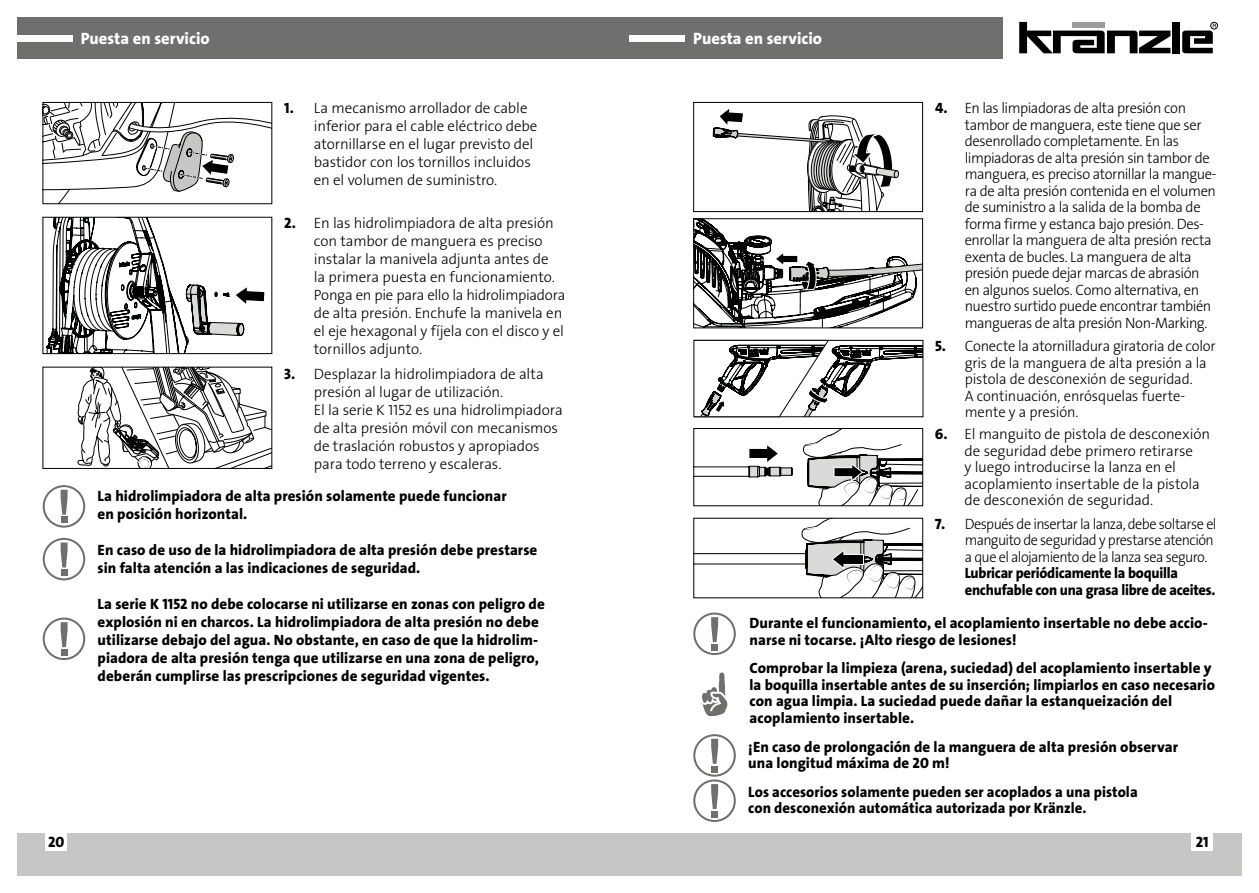
<style>
.page{position:relative;width:1259px;height:893px;background:#fff}
.page>*{position:absolute;margin:0;border:0;box-sizing:border-box;transform-origin:0 0}
.t1{font:16.5px "The Sans LP8 Ex Bld";color:#fff}
.t2{font:15px/16.5px "The Sans LP3 Lig";letter-spacing:-.02em;color:#000}
.t3{font:15px/18px "The Sans LP8 Ex Bld";letter-spacing:.005em;color:#000}
.t4{font:15px/16.5px "The Sans LP3 Lig";letter-spacing:-.04em;color:#000;scale:.95 1}
.t5{font:15px/16.5px "The Sans LP8 Ex Bld";letter-spacing:-.015em;color:#000;scale:.96 1}
.s1{font-family:"The Sans LP8 Ex Bld"}
</style>
<div class="page">
<div style="left:629px;top:833px;width:613px;height:43px;background:#c6c6c5"></div>
<div style="left:17px;top:833px;width:612px;height:43px;background:#c6c6c5"></div>
<div style="left:1191px;top:833px;width:22px;height:18px;background:#fff"></div>
<div style="left:46px;top:833px;width:21px;height:18px;background:#fff"></div>
<div style="left:17px;top:17px;width:985px;height:41px;background:#6f6f6e"></div>
<div style="left:17px;top:35px;width:55px;height:6px;background:#fff"></div>
<div style="left:629px;top:35px;width:56px;height:6px;background:#fff"></div>
<svg style="left:1019px;top:22px;width:151px;height:31px"></svg>
<div style="left:1172px;top:22px;width:7px;height:31px;background:#000"></div>
<div style="left:1210px;top:22px;width:7px;height:7px;border:1px solid #000;border-radius:50%"></div>
<svg style="left:1182px;top:24px;width:34px;height:29px"></svg>
<svg style="left:45px;top:104px;width:225px;height:98px"></svg>
<div style="left:43px;top:102px;width:229px;height:102px;border:1px solid #000"></div>
<svg style="left:78px;top:369px;width:192px;height:98px"></svg>
<div style="left:43px;top:367px;width:229px;height:102px;border:1px solid #000"></div>
<svg style="left:43px;top:538px;width:42px;height:42px"></svg>
<div style="left:61px;top:569px;width:6px;height:7px;background:#6f6f6e"></div>
<svg style="left:43px;top:485px;width:42px;height:43px"></svg>
<svg style="left:43px;top:618px;width:42px;height:42px"></svg>
<div style="left:61px;top:649px;width:6px;height:7px;background:#6f6f6e"></div>
<svg style="left:693px;top:612px;width:43px;height:43px"></svg>
<div style="left:711px;top:644px;width:7px;height:7px;background:#6f6f6e"></div>
<svg style="left:693px;top:734px;width:43px;height:88px"></svg>
<div style="left:711px;top:766px;width:7px;height:6px;background:#6f6f6e"></div>
<svg style="left:702px;top:672px;width:26px;height:43px"></svg>
<svg style="left:693px;top:517px;width:230px;height:82px"></svg>
<svg style="left:693px;top:428px;width:230px;height:78px"></svg>
<svg style="left:693px;top:340px;width:230px;height:77px"></svg>
<svg style="left:693px;top:102px;width:230px;height:110px"></svg>
<svg style="left:693px;top:218px;width:230px;height:111px"></svg>
<svg style="left:46px;top:219px;width:219px;height:133px"></svg>
<div style="left:43px;top:217px;width:229px;height:137px;border:1px solid #000"></div>
<p class="t1" style="left:81px;top:28px;width:130px">Puesta en servicio</p>
<p class="t1" style="left:693px;top:28px;width:130px">Puesta en servicio</p>
<p class="t2" style="left:314px;top:99px;width:225px;line-height:18px;text-indent:-30px"><span class="s1">1.</span> La mecanismo arrollador de cable inferior para el cable eléctrico debe atornillarse en el lugar previsto del bastidor con los tornillos incluidos en el volumen de suministro.</p>
<p class="t2" style="left:314px;top:214px;width:253px;line-height:18px;text-indent:-30px"><span class="s1">2.</span> En las hidrolimpiadora de alta presión con tambor de manguera es preciso instalar la manivela adjunta antes de<br>la primera puesta en funcionamiento.<br>Ponga en pie para ello la hidrolimpiadora de alta presión. Enchufe la manivela en el eje hexagonal y fíjela con el disco y el tornillos adjunto.</p>
<p class="t2" style="left:314px;top:365px;width:250px;line-height:18px;text-indent:-30px"><span class="s1">3.</span> Desplazar la hidrolimpiadora de alta presión al lugar de utilización.<br>El la serie K 1152 es una hidrolimpiadora de alta presión móvil con mecanismos de traslación robustos y apropiados para todo terreno y escaleras.</p>
<p class="t3" style="left:98px;top:487px;width:410px">La hidrolimpiadora de alta presión solamente puede funcionar en posición horizontal.</p>
<p class="t3" style="left:98px;top:541px;width:441px">En caso de uso de la hidrolimpiadora de alta presión debe prestarse sin falta atención a las indicaciones de seguridad.</p>
<p class="t3" style="left:98px;top:595px;width:449px">La serie K 1152 no debe colocarse ni utilizarse en zonas con peligro de explosión ni en charcos. La hidrolimpiadora de alta presión no debe utilizarse debajo del agua. No obstante, en caso de que la hidrolim&shy;piadora de alta presión tenga que utilizarse en una zona de peligro, deberán cumplirse las prescripciones de seguridad vigentes.</p>
<p class="t2" style="left:964px;top:100px;width:253px;text-indent:-30px"><span class="s1">4.</span> En las limpiadoras de alta presión con tambor de manguera, este tiene que ser desenrollado completamente. En las limpiadoras de alta presión sin tambor de manguera, es preciso atornillar la mangue&shy;ra de alta presión contenida en el volumen de suministro a la salida de la bomba de forma firme y estanca bajo presión. Des&shy;enrollar la manguera de alta presión recta exenta de bucles. La manguera de alta presión puede dejar marcas de abrasión en algunos suelos. Como alternativa, en nuestro surtido puede encontrar también mangueras de alta presión Non-Marking.</p>
<p class="t2" style="left:964px;top:338px;width:252px;text-indent:-30px"><span class="s1">5.</span> Conecte la atornilladura giratoria de color gris de la manguera de alta presión a la pistola de desconexión de seguridad.<br>A continuación, enrósquelas fuerte&shy;mente y a presión.</p>
<p class="t2" style="left:964px;top:426px;width:247px;text-indent:-30px"><span class="s1">6.</span> El manguito de pistola de desconexión de seguridad debe primero retirarse<br>y luego introducirse la lanza en el acoplamiento insertable de la pistola de desconexión de seguridad.</p>
<p class="t4" style="left:964px;top:516px;width:267px;text-indent:-30px"><span class="s1">7.</span> Después de insertar la lanza, debe soltarse el manguito de seguridad y prestarse atención a que el alojamiento de la lanza sea seguro.</p>
<p class="t5" style="left:964px;top:565px;width:263px">Lubricar periódicamente la boquilla enchufable con una grasa libre de aceites.</p>
<p class="t3" style="left:749px;top:615px;width:460px;line-height:16.5px">Durante el funcionamiento, el acoplamiento insertable no debe accio&shy;narse ni tocarse. ¡Alto riesgo de lesiones!</p>
<p class="t3" style="left:749px;top:660px;width:467px;line-height:16.5px">Comprobar la limpieza (arena, suciedad) del acoplamiento insertable y la boquilla insertable antes de su inserción; limpiarlos en caso necesario con agua limpia. La suciedad puede dañar la estanqueización del acoplamiento insertable.</p>
<p class="t3" style="left:748px;top:738px;width:431px;line-height:16.5px">¡En caso de prolongación de la manguera de alta presión observar una longitud máxima de 20 m!</p>
<p class="t3" style="left:748px;top:783px;width:391px;line-height:16.5px">Los accesorios solamente pueden ser acoplados a una pistola con desconexión automática autorizada por Kränzle.</p>
<p class="t3" style="left:48px;top:833px;width:18px">20</p>
<p class="t3" style="left:1196px;top:833px;width:14px">21</p>
</div>
